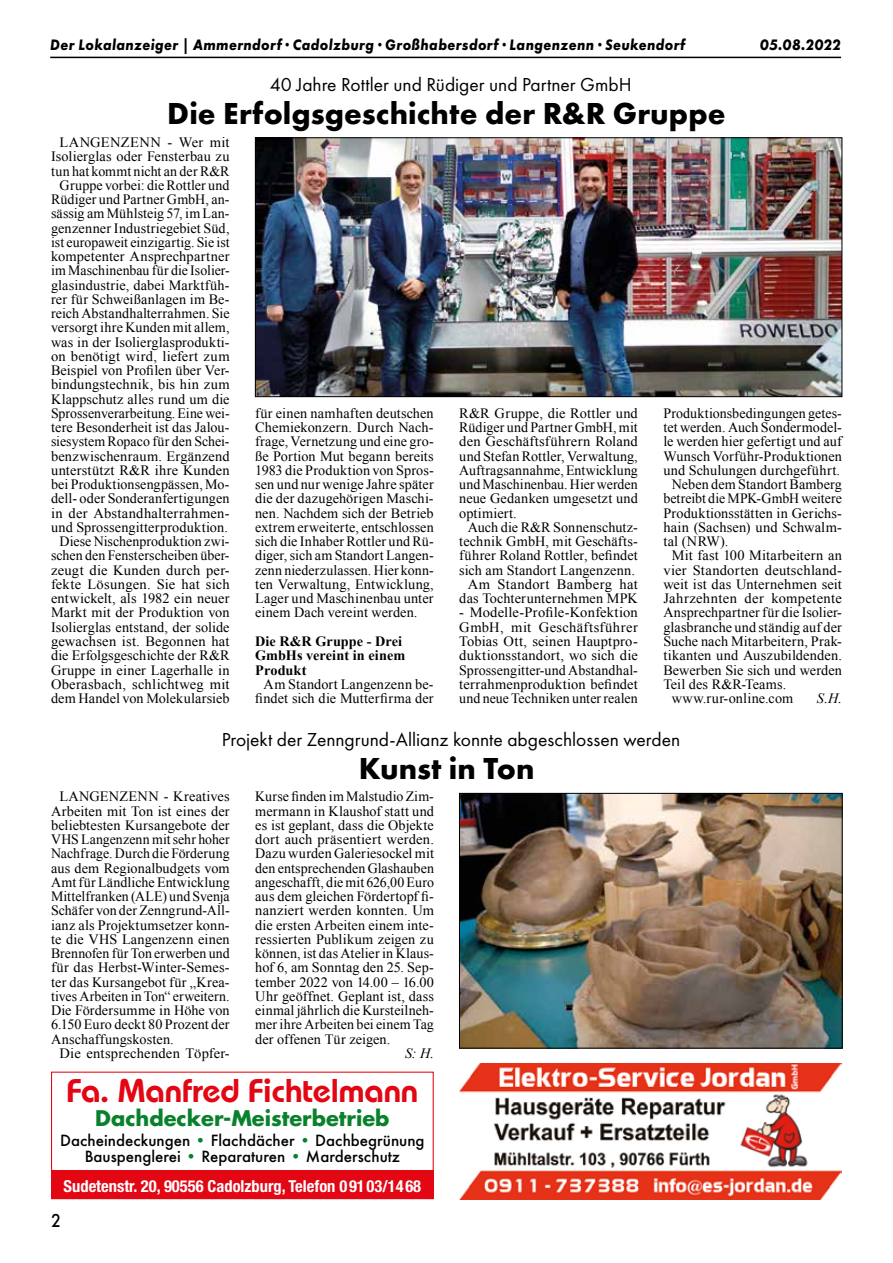
<style>
.page{position:relative;width:893px;height:1263px;background:#fff}
.page>*{position:absolute;margin:0;border:0;box-sizing:border-box;transform-origin:0 0}
.t1{font:600 34.5px "Bauhaus EF";color:#e30613}
.t2{font:700 31.5px "Futura PT";letter-spacing:.005em;color:#000}
.t3{font:700 21px "Futura";color:#09812c}
.t4{font:19.5px "Futura PT";color:#000}
.t5{font:500 19.5px "Futura PT";color:#000;scale:.9 1}
.t6{font:700 condensed 16.5px "Helvetica Neue";color:#fff}
.t7{font:italic 700 15.75px "Futura PT";letter-spacing:.025em;color:#000;scale:.9 1}
.t8{font:500 15px/16.5px "Futura";color:#000;text-align:center}
.t9{font:14.25px/14.2px "Times New Roman";letter-spacing:.01em;color:#000;text-align:justify}
.t10{font:700 14.25px/14.2px "Times New Roman";letter-spacing:.005em;color:#000}
.t11{font:italic 14.25px "Times New Roman";color:#000}
.t12{font:12px "Helvetica";color:#000}
.s1{color:#09812c}
</style>
<div class="page">
<hr style="left:50px;top:57px;width:791px;height:1px;background:#000">
<img style="left:257px;top:140px;width:583px;height:255px">
<div style="left:255px;top:138px;width:587px;height:259px;border:1px solid #000"></div>
<img style="left:459px;top:1063px;width:383px;height:136px">
<div style="left:51px;top:1170px;width:383px;height:29px;background:#e30613"></div>
<div style="left:51px;top:1071px;width:383px;height:128px;border:1px solid #e30613"></div>
<img style="left:461px;top:795px;width:379px;height:251px">
<div style="left:459px;top:793px;width:383px;height:255px;border:1px solid #000"></div>
<p class="t7" style="left:50px;top:35px;width:707px">Der Lokalanzeiger | Ammerndorf · Cadolzburg · Großhabersdorf · Langenzenn · Seukendorf</p>
<p class="t7" style="left:760px;top:35px;width:91px">05.08.2022</p>
<h3 class="t4" style="left:270px;top:73px;width:363px">40 Jahre Rottler und Rüdiger und Partner GmbH</h3>
<h2 class="t2" style="left:167px;top:94px;width:560px">Die Erfolgsgeschichte der R&amp;R Gruppe</h2>
<p class="t9" style="left:51px;top:135px;width:180px;text-align:center">LANGENZENN - Wer mit<br>Isolierglas oder Fensterbau zu tun hat kommt nicht an der R&amp;R<br>Gruppe vorbei: die Rottler und<br>Rüdiger und Partner GmbH, an&shy;sässig am Mühlsteig 57, im Lan&shy;genzenner Industriegebiet Süd, ist europaweit einzigartig. Sie ist kompetenter Ansprechpartner im Maschinenbau für die Isolier&shy;glasindustrie, dabei Marktfüh&shy;rer für Schweißanlagen im Be&shy;reich Abstandhalterrahmen. Sie versorgt ihre Kunden mit allem, was in der Isolierglasprodukti&shy;on benötigt wird, liefert zum<br>Beispiel von Profilen über Ver&shy;bindungstechnik, bis hin zum<br>Klappschutz alles rund um die<br>Sprossenverarbeitung. Eine wei&shy;tere Besonderheit ist das Jalou&shy;siesystem Ropaco für den Schei&shy;benzwischenraum. Ergänzend unterstützt R&amp;R ihre Kunden bei Produktionsengpässen, Mo&shy;dell- oder Sonderanfertigungen in der Abstandhalterrahmen&shy;und Sprossengitterproduktion.<br>Diese Nischenproduktion zwi&shy;schen den Fensterscheiben über&shy;zeugt die Kunden durch per&shy;fekte Lösungen. Sie hat sich entwickelt, als 1982 ein neuer<br>Markt mit der Produktion von<br>Isolierglas entstand, der solide gewachsen ist. Begonnen hat die Erfolgsgeschichte der R&amp;R<br>Gruppe in einer Lagerhalle in<br>Oberasbach, schlichtweg mit dem Handel von Molekularsieb</p>
<p class="t9" style="left:255px;top:406px;width:180px">für einen namhaften deutschen Chemiekonzern. Durch Nach&shy;frage, Vernetzung und eine gro&shy;ße Portion Mut begann bereits 1983 die Produktion von Spros&shy;sen und nur wenige Jahre später die der dazugehörigen Maschi&shy;nen. Nachdem sich der Betrieb extrem erweiterte, entschlossen sich die Inhaber Rottler und Rü&shy;diger, sich am Standort Langen&shy;zenn niederzulassen. Hier konn&shy;ten Verwaltung, Entwicklung, Lager und Maschinenbau unter einem Dach vereint werden.</p>
<p class="t10" style="left:255px;top:634px;width:152px">Die R&amp;R Gruppe - Drei<br>GmbHs vereint in einem<br>Produkt</p>
<p class="t9" style="left:255px;top:677px;width:180px;text-align:center">Am Standort Langenzenn be&shy;findet sich die Mutterfirma der</p>
<p class="t9" style="left:459px;top:406px;width:180px">R&amp;R Gruppe, die Rottler und</p>
<p class="t9" style="left:459px;top:420px;width:180px">Rüdiger und Partner GmbH, mit</p>
<p class="t9" style="left:459px;top:434px;width:180px">den Geschäftsführern Roland</p>
<p class="t9" style="left:459px;top:449px;width:180px">und Stefan Rottler, Verwaltung,</p>
<p class="t9" style="left:459px;top:463px;width:180px">Auftragsannahme, Entwicklung</p>
<p class="t9" style="left:459px;top:477px;width:180px">und Maschinenbau. Hier werden</p>
<p class="t9" style="left:459px;top:491px;width:180px">neue Gedanken umgesetzt und</p>
<p class="t9" style="left:459px;top:506px;width:59px">optimiert.</p>
<p class="t9" style="left:468px;top:520px;width:172px">Auch die R&amp;R Sonnenschutz-</p>
<p class="t9" style="left:459px;top:534px;width:180px">technik GmbH, mit Geschäfts-</p>
<p class="t9" style="left:459px;top:548px;width:180px">führer Roland Rottler, befindet</p>
<p class="t9" style="left:459px;top:563px;width:177px">sich am Standort Langenzenn.</p>
<p class="t9" style="left:468px;top:577px;width:172px">Am Standort Bamberg hat</p>
<p class="t9" style="left:459px;top:591px;width:180px">das Tochterunternehmen MPK</p>
<p class="t9" style="left:459px;top:605px;width:180px">- Modelle-Profile-Konfektion GmbH, mit Geschäftsführer Tobias Ott, seinen Hauptpro&shy;duktionsstandort, wo sich die Sprossengitter-und Abstandhal&shy;terrahmenproduktion befindet und neue Techniken unter realen</p>
<p class="t9" style="left:663px;top:406px;width:180px">Produktionsbedingungen getes-</p>
<p class="t9" style="left:663px;top:420px;width:180px">tet werden. Auch Sondermodel-</p>
<p class="t9" style="left:663px;top:434px;width:180px">le werden hier gefertigt und auf</p>
<p class="t9" style="left:663px;top:449px;width:180px">Wunsch Vorführ-Produktionen</p>
<p class="t9" style="left:663px;top:463px;width:178px">und Schulungen durchgeführt.</p>
<p class="t9" style="left:672px;top:477px;width:172px">Neben dem Standort Bamberg</p>
<p class="t9" style="left:663px;top:491px;width:180px">betreibt die MPK-GmbH weitere</p>
<p class="t9" style="left:663px;top:506px;width:180px">Produktionsstätten in Gerichs-</p>
<p class="t9" style="left:663px;top:520px;width:180px">hain (Sachsen) und Schwalm-</p>
<p class="t9" style="left:663px;top:534px;width:66px">tal (NRW).</p>
<p class="t9" style="left:672px;top:548px;width:172px">Mit fast 100 Mitarbeitern an</p>
<p class="t9" style="left:663px;top:563px;width:180px">vier Standorten deutschland-</p>
<p class="t9" style="left:663px;top:577px;width:180px">weit ist das Unternehmen seit</p>
<p class="t9" style="left:663px;top:591px;width:180px">Jahrzehnten der kompetente</p>
<p class="t9" style="left:663px;top:605px;width:180px">Ansprechpartner für die Isolier-</p>
<p class="t9" style="left:663px;top:620px;width:180px">glasbranche und ständig auf der</p>
<p class="t9" style="left:663px;top:634px;width:180px">Suche nach Mitarbeitern, Prak-</p>
<p class="t9" style="left:663px;top:648px;width:180px">tikanten und Auszubildenden.</p>
<p class="t9" style="left:663px;top:662px;width:180px">Bewerben Sie sich und werden</p>
<p class="t9" style="left:663px;top:677px;width:124px">Teil des R&amp;R-Teams.</p>
<p class="t9" style="left:672px;top:691px;width:123px">www.rur-online.com</p>
<p class="t11" style="left:817px;top:688px;width:27px">S.H.</p>
<h3 class="t4" style="left:222px;top:728px;width:460px">Projekt der Zenngrund-Allianz konnte abgeschlossen werden</h3>
<h2 class="t2" style="left:359px;top:748px;width:177px">Kunst in Ton</h2>
<p class="t9" style="left:60px;top:789px;width:172px">LANGENZENN - Kreatives</p>
<p class="t9" style="left:51px;top:803px;width:180px">Arbeiten mit Ton ist eines der</p>
<p class="t9" style="left:51px;top:818px;width:180px">beliebtesten Kursangebote der</p>
<p class="t9" style="left:51px;top:832px;width:180px">VHS Langenzenn mit sehr hoher</p>
<p class="t9" style="left:51px;top:846px;width:180px">Nachfrage. Durch die Förderung</p>
<p class="t9" style="left:51px;top:860px;width:180px">aus dem Regionalbudgets vom</p>
<p class="t9" style="left:51px;top:875px;width:180px">Amt für Ländliche Entwicklung</p>
<p class="t9" style="left:51px;top:889px;width:180px">Mittelfranken (ALE) und Svenja</p>
<p class="t9" style="left:51px;top:903px;width:180px">Schäfer von der Zenngrund-All-</p>
<p class="t9" style="left:51px;top:917px;width:180px">ianz als Projektumsetzer konn-</p>
<p class="t9" style="left:51px;top:932px;width:180px">te die VHS Langenzenn einen</p>
<p class="t9" style="left:51px;top:946px;width:180px">Brennofen für Ton erwerben und</p>
<p class="t9" style="left:51px;top:960px;width:180px">für das Herbst-Winter-Semes-</p>
<p class="t9" style="left:51px;top:974px;width:180px">ter das Kursangebot für „Krea-</p>
<p class="t9" style="left:51px;top:989px;width:180px">tives Arbeiten in Ton“ erweitern.</p>
<p class="t9" style="left:51px;top:1003px;width:180px">Die Fördersumme in Höhe von</p>
<p class="t9" style="left:51px;top:1017px;width:180px">6.150 Euro deckt 80 Prozent der</p>
<p class="t9" style="left:51px;top:1031px;width:124px">Anschaffungskosten.</p>
<p class="t9" style="left:60px;top:1046px;width:172px">Die entsprechenden Töpfer-</p>
<p class="t9" style="left:255px;top:789px;width:180px">Kurse finden im Malstudio Zim&shy;mermann in Klaushof statt und es ist geplant, dass die Objekte dort auch präsentiert werden.<br>Dazu wurden Galeriesockel mit den entsprechenden Glashauben angeschafft, die mit 626,00 Euro aus dem gleichen Fördertopf fi&shy;nanziert werden konnten. Um die ersten Arbeiten einem inte&shy;ressierten Publikum zeigen zu können, ist das Atelier in Klaus&shy;hof 6, am Sonntag den 25. Sep&shy;tember 2022 von 14.00 – 16.00<br>Uhr geöffnet. Geplant ist, dass einmal jährlich die Kursteilneh&shy;mer ihre Arbeiten bei einem Tag der offenen Tür zeigen.</p>
<p class="t11" style="left:405px;top:1043px;width:30px">S: H.</p>
<p class="t12" style="left:56px;top:1029px;width:384px">fichtelmann-dachdecker-13-5-16.qxp_Layout 1 26.05.21 10:12 Seite 1</p>
<h1 class="t1" style="left:67px;top:1070px;width:353px">Fa. Manfred Fichtelmann</h1>
<h3 class="t3" style="left:95px;top:1104px;width:296px">Dachdecker-Meisterbetrieb</h3>
<p class="t8" style="left:60px;top:1132px;width:366px">Dacheindeckungen <span class="s1">•</span> Flachdächer <span class="s1">•</span> Dachbegrünung<br>Bauspenglerei <span class="s1">•</span> Reparaturen <span class="s1">•</span> Marderschutz</p>
<p class="t6" style="left:64px;top:1173px;width:359px">Sudetenstr. 20, 90556 Cadolzburg, Telefon 09103/1468</p>
<h3 class="t5" style="left:51px;top:1208px;width:13px">2</h3>
</div>
